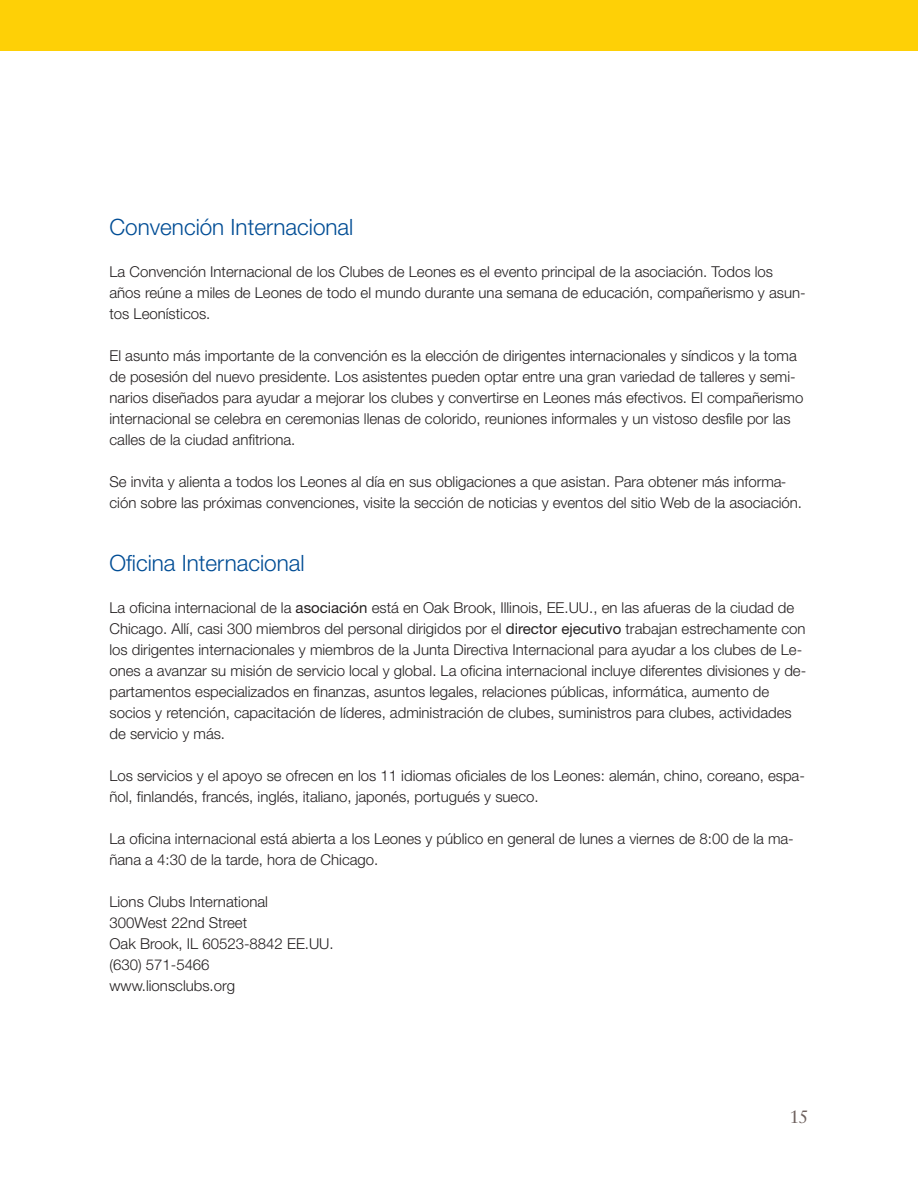
<style>
.page{position:relative;width:918px;height:1188px;background:#fff}
.page>*{position:absolute;margin:0;border:0;box-sizing:border-box;transform-origin:0 0}
.t1{font:300 22.5px "Helvetica Neue";color:#014d95}
.t2{font:18px "Sabon";color:#6d605d}
.t3{font:300 15px/21px "Helvetica Neue";color:#231f20}
.s1{font-weight:400}
</style>
<div class="page">
<div style="left:0;top:0;width:918px;height:51px;background:#fed006"></div>
<h1 class="t1" style="left:110px;top:219px;width:245px">Convención Internacional</h1>
<p class="t3" style="left:110px;top:263px;width:698px">La Convención Internacional de los Clubes de Leones es el evento principal de la asociación. Todos los años reúne a miles de Leones de todo el mundo durante una semana de educación, compañerismo y asun&shy;tos Leonísticos.</p>
<p class="t3" style="left:110px;top:347px;width:695px">El asunto más importante de la convención es la elección de dirigentes internacionales y síndicos y la toma de posesión del nuevo presidente. Los asistentes pueden optar entre una gran variedad de talleres y semi&shy;narios diseñados para ayudar a mejorar los clubes y convertirse en Leones más efectivos. El compañerismo internacional se celebra en ceremonias llenas de colorido, reuniones informales y un vistoso desfile por las calles de la ciudad anfitriona.</p>
<p class="t3" style="left:110px;top:473px;width:694px">Se invita y alienta a todos los Leones al día en sus obligaciones a que asistan. Para obtener más informa&shy;ción sobre las próximas convenciones, visite la sección de noticias y eventos del sitio Web de la asociación.</p>
<h1 class="t1" style="left:110px;top:555px;width:197px">Oficina Internacional</h1>
<p class="t3" style="left:110px;top:599px;width:698px">La oficina internacional de la <span class="s1">asociación</span> está en Oak Brook, Illinois, EE.UU., en las afueras de la ciudad de Chicago. Allí, casi 300 miembros del personal dirigidos por el <span class="s1">director ejecutivo</span> trabajan estrechamente con los dirigentes internacionales y miembros de la Junta Directiva Internacional para ayudar a los clubes de Le&shy;ones a avanzar su misión de servicio local y global. La oficina internacional incluye diferentes divisiones y de&shy;partamentos especializados en finanzas, asuntos legales, relaciones públicas, informática, aumento de socios y retención, capacitación de líderes, administración de clubes, suministros para clubes, actividades de servicio y más.</p>
<p class="t3" style="left:110px;top:767px;width:697px">Los servicios y el apoyo se ofrecen en los 11 idiomas oficiales de los Leones: alemán, chino, coreano, espa&shy;ñol, finlandés, francés, inglés, italiano, japonés, portugués y sueco.</p>
<p class="t3" style="left:110px;top:830px;width:686px">La oficina internacional está abierta a los Leones y público en general de lunes a viernes de 8:00 de la ma&shy;ñana a 4:30 de la tarde, hora de Chicago.</p>
<p class="t3" style="left:110px;top:893px;width:226px">Lions Clubs International<br>300West 22nd Street<br>Oak Brook, IL 60523-8842 EE.UU. (630) 571-5466 www.lionsclubs.org</p>
<p class="t2" style="left:789px;top:1109px;width:21px">15</p>
</div>
